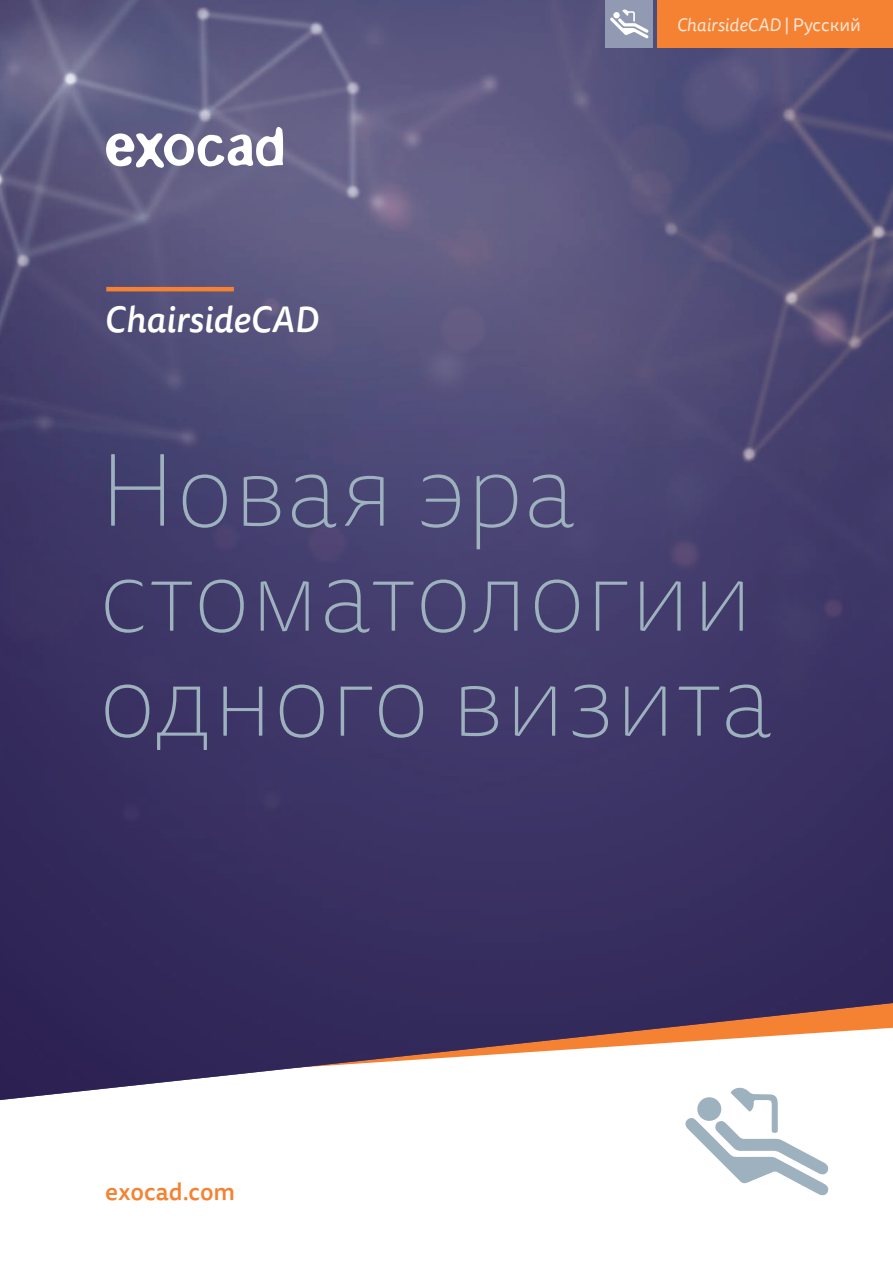
<style>
.page{position:relative;width:893px;height:1263px;background:#fff}
.page>*{position:absolute;margin:0;border:0;box-sizing:border-box;transform-origin:0 0}
.t1{font:100 105px/105px "Tisa Sans Pro";color:#9db2be}
.t2{font:italic 500 36px "Tisa Sans Pro";color:#fff}
.t3{font:500 24px "Tisa Sans Pro";color:#f48232}
.t4{font:italic 18px "Tisa Sans Pro";color:#fff}
.s1{font-style:normal}
</style>
<div class="page">
<img style="left:0;top:0;width:893px;height:1100px">
<svg style="left:106px;top:127px;width:177px;height:41px"></svg>
<hr style="left:106px;top:287px;width:128px;height:4px;background:#f48232">
<svg style="left:685px;top:1086px;width:144px;height:110px"></svg>
<div style="left:697px;top:1097px;width:24px;height:24px;background:#9db2be;border-radius:50%"></div>
<div style="left:657px;top:0;width:236px;height:48px;background:#f48232"></div>
<div style="left:605px;top:0;width:48px;height:48px;background:#9299b2"></div>
<svg style="left:610px;top:9px;width:39px;height:30px"></svg>
<div style="left:613px;top:12px;width:7px;height:6px;background:#fff;border-radius:50%"></div>
<p class="t2" style="left:104px;top:295px;width:216px">ChairsideCAD</p>
<p class="t4" style="left:676px;top:13px;width:186px">ChairsideCAD <span class="s1">| Русский</span></p>
<p class="t1" style="left:99px;top:441px;width:676px">Новая эра стоматологии одного визита</p>
<p class="t3" style="left:105px;top:1175px;width:132px">exocad.com</p>
</div>
